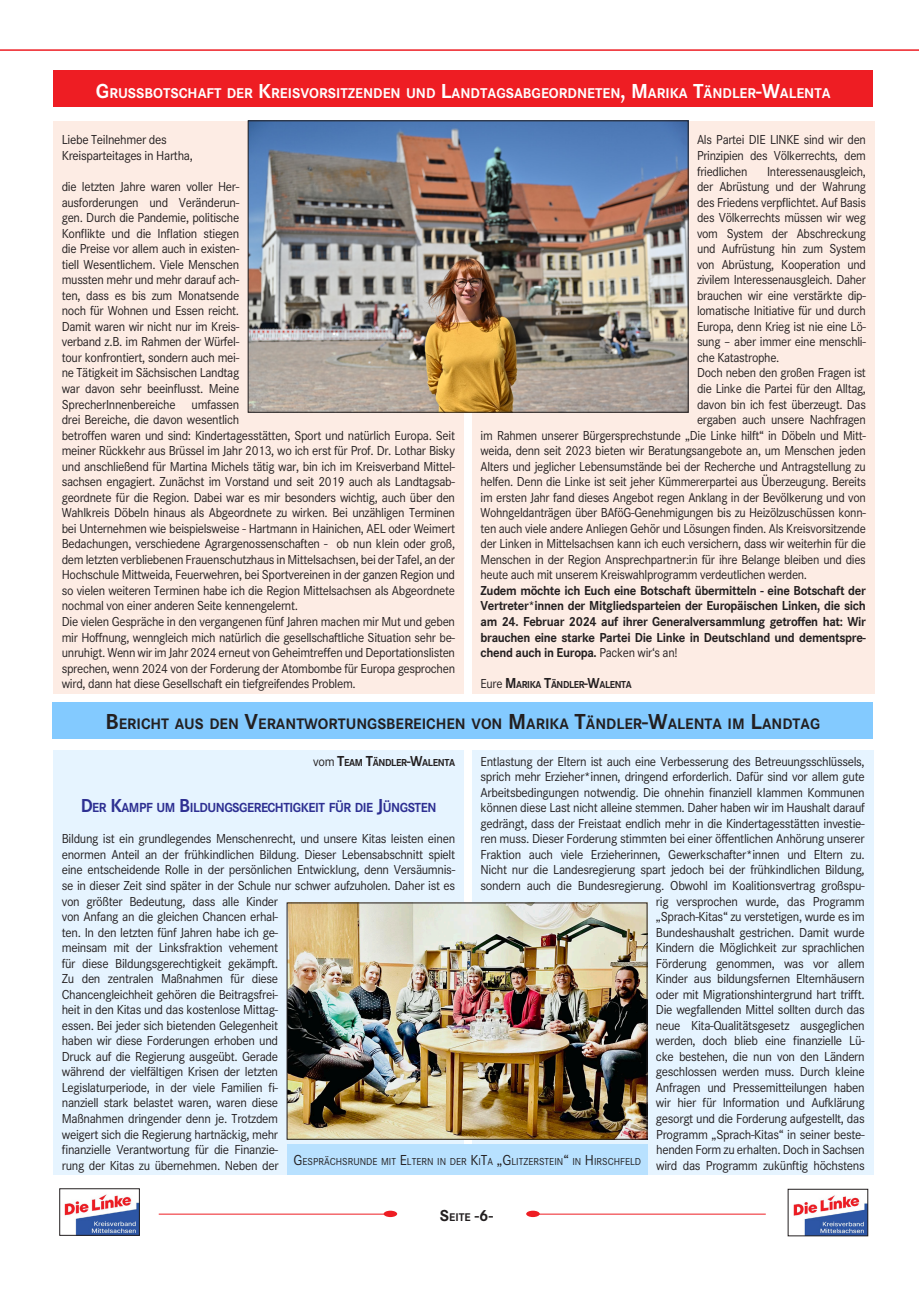
<style>
.page{position:relative;width:919px;height:1289px;background:#fff}
.page>*{position:absolute;margin:0;border:0;box-sizing:border-box;transform-origin:0 0}
.t1{font:700 16.5px "Corporate S";color:#231f20}
.t2{font:700 15.75px "Corporate S";color:#231f20}
.t3{font:700 14.7px "Corporate S";color:#fff}
.t4{font:700 13.65px "Corporate S";letter-spacing:-.035em;color:#2e3092;scale:.96 1}
.t5{font:13.5px/15.6px "Corporate S";letter-spacing:-.025em;color:#231f20;scale:.96 1}
.t6{font:13.5px/15.5px "Corporate S";letter-spacing:-.025em;color:#231f20;scale:.95 1}
.t7{font:13.5px/15.6px "Corporate S";letter-spacing:-.025em;color:#231f20;text-align:justify;scale:.94 1}
.t8{font:700 13.5px/15.6px "Corporate S";letter-spacing:-.025em;color:#231f20;text-align:justify;scale:.94 1}
.t9{font:10.5px "Corporate S";color:#231f20;scale:.96 1}
.t10{font:700 10.5px "Corporate S";letter-spacing:-.035em;color:#231f20;scale:.94 1}
.t11{font:700 10.5px "Corporate S";letter-spacing:-.035em;color:#231f20;scale:.96 1}
.s1{font-size:21px}
.s2{font-weight:400}
.s3{font-weight:400;font-size:13.5px}
.s4{font-size:15px}
.s5{font-size:22.5px}
.s6{font-size:19.5px}
.s7{font-size:11.55px}
</style>
<div class="page">
<img style="left:64px;top:1194px;width:73px;height:39px">
<div style="left:59px;top:1188px;width:80px;height:47px;border:1px solid #231f20"></div>
<img style="left:793px;top:1195px;width:72px;height:38px">
<div style="left:787px;top:1188px;width:80px;height:47px;border:1px solid #231f20"></div>
<hr style="left:159px;top:1213px;width:227px;height:1px;background:#ee1d23">
<hr style="left:538px;top:1213px;width:227px;height:1px;background:#ee1d23">
<div style="left:526px;top:1210px;width:13px;height:6px;background:#ee1d23;border-radius:50%"></div>
<div style="left:383px;top:1210px;width:14px;height:6px;background:#ee1d23;border-radius:50%"></div>
<hr style="left:0;top:49px;width:918px;height:2px;background:#ee1d23">
<div style="left:53px;top:121px;width:410px;height:572px;background:#fdece4"></div>
<div style="left:472px;top:121px;width:402px;height:572px;background:#fdece4"></div>
<div style="left:53px;top:71px;width:820px;height:36px;background:#ee1d23"></div>
<img style="left:250px;top:122px;width:436px;height:288px">
<div style="left:248px;top:120px;width:440px;height:292px;border:1px solid #231f20"></div>
<div style="left:52px;top:702px;width:821px;height:36px;background:#83caff"></div>
<div style="left:53px;top:750px;width:410px;height:424px;background:#e6f4ff"></div>
<div style="left:472px;top:750px;width:401px;height:424px;background:#e6f4ff"></div>
<img style="left:289px;top:904px;width:356px;height:233px">
<div style="left:287px;top:902px;width:360px;height:237px;border:1px solid #231f20"></div>
<div style="left:287px;top:1143px;width:360px;height:31px;background:#b8e1ff"></div>
<p class="t3" style="left:96px;top:85px;width:736px"><span class="s1">G</span>RUSSBOTSCHAFT DER <span class="s1">K</span>REISVORSITZENDEN UND <span class="s1">L</span>ANDTAGSABGEORDNETEN<span class="s1">, M</span>ARIKA <span class="s1">T</span>ÄNDLER<span class="s1">-W</span>ALENTA</p>
<p class="t5" style="left:62px;top:132px;width:138px">Liebe Teilnehmer des<br>Kreisparteitages in Hartha,</p>
<p class="t6" style="left:62px;top:179px;width:415px">die letzten Jahre waren voller Her-<br>ausforderungen und Veränderun-<br>gen. Durch die Pandemie, politische<br>Konflikte und die Inflation stiegen<br>die Preise vor allem auch in existen-<br>tiell Wesentlichem. Viele Menschen<br>mussten mehr und mehr darauf ach-<br>ten, dass es bis zum Monatsende<br>noch für Wohnen und Essen reicht.<br>Damit waren wir nicht nur im Kreis-<br>verband z.B. im Rahmen der Würfel-<br>tour konfrontiert, sondern auch mei-<br>ne Tätigkeit im Sächsischen Landtag<br>war davon sehr beeinflusst. Meine<br>SprecherInnenbereiche umfassen<br>drei Bereiche, die davon wesentlich<br>betroffen waren und sind: Kindertagesstätten, Sport und natürlich Europa. Seit meiner Rückkehr aus Brüssel im Jahr 2013, wo ich erst für Prof. Dr. Lothar Bisky und anschließend für Martina Michels tätig war, bin ich im Kreisverband Mittel&shy;sachsen engagiert. Zunächst im Vorstand und seit 2019 auch als Landtagsab&shy;geordnete für die Region. Dabei war es mir besonders wichtig, auch über den Wahlkreis Döbeln hinaus als Abgeordnete zu wirken. Bei unzähligen Terminen bei Unternehmen wie beispielsweise - Hartmann in Hainichen, AEL oder Weimert Bedachungen, verschiedene Agrargenossenschaften - ob nun klein oder groß, dem letzten verbliebenen Frauenschutzhaus in Mittelsachsen, bei der Tafel, an der Hochschule Mittweida, Feuerwehren, bei Sportvereinen in der ganzen Region und so vielen weiteren Terminen habe ich die Region Mittelsachsen als Abgeordnete nochmal von einer anderen Seite kennengelernt.</p>
<p class="t6" style="left:62px;top:614px;width:415px;text-align:justify">Die vielen Gespräche in den vergangenen fünf Jahren machen mir Mut und geben mir Hoffnung, wenngleich mich natürlich die gesellschaftliche Situation sehr be&shy;unruhigt. Wenn wir im Jahr 2024 erneut von Geheimtreffen und Deportationslisten sprechen, wenn 2024 von der Forderung der Atombombe für Europa gesprochen wird, dann hat diese Gesellschaft ein tiefgreifendes Problem.</p>
<p class="t7" style="left:697px;top:132px;width:181px">Als Partei DIE LINKE sind wir den Prinzipien des Völkerrechts, dem friedlichen</p>
<p class="t7" style="left:697px;top:163px;width:181px;text-indent:70px">Interessenausgleich, der Abrüstung und der Wahrung des Friedens verpflichtet. Auf Basis des Völkerrechts müssen wir weg vom System der Abschreckung und Aufrüstung hin zum System von Abrüstung, Kooperation und zivilem Interessenausgleich. Daher brauchen wir eine verstärkte dip&shy;lomatische Initiative für und durch Europa, denn Krieg ist nie eine Lö&shy;sung – aber immer eine menschli&shy;che Katastrophe.</p>
<p class="t7" style="left:697px;top:365px;width:181px">Doch neben den großen Fragen ist</p>
<p class="t7" style="left:697px;top:381px;width:181px">die Linke die Partei für den Alltag,</p>
<p class="t7" style="left:697px;top:396px;width:181px">davon bin ich fest überzeugt. Das</p>
<p class="t7" style="left:697px;top:412px;width:181px">ergaben auch unsere Nachfragen</p>
<p class="t7" style="left:480px;top:427px;width:411px">im Rahmen unserer Bürgersprechstunde „Die Linke hilft“ in Döbeln und Mitt-</p>
<p class="t7" style="left:480px;top:443px;width:411px">weida, denn seit 2023 bieten wir Beratungsangebote an, um Menschen jeden</p>
<p class="t7" style="left:480px;top:458px;width:411px">Alters und jeglicher Lebensumstände bei der Recherche und Antragstellung zu</p>
<p class="t7" style="left:480px;top:474px;width:411px">helfen. Denn die Linke ist seit jeher Kümmererpartei aus Überzeugung. Bereits</p>
<p class="t7" style="left:480px;top:489px;width:411px">im ersten Jahr fand dieses Angebot regen Anklang in der Bevölkerung und von</p>
<p class="t7" style="left:480px;top:505px;width:411px">Wohngeldanträgen über BAföG-Genehmigungen bis zu Heizölzuschüssen konn-</p>
<p class="t7" style="left:480px;top:520px;width:411px">ten auch viele andere Anliegen Gehör und Lösungen finden. Als Kreisvorsitzende</p>
<p class="t7" style="left:480px;top:536px;width:411px">der Linken in Mittelsachsen kann ich euch versichern, dass wir weiterhin für die</p>
<p class="t7" style="left:480px;top:551px;width:411px">Menschen in der Region Ansprechpartner:in für ihre Belange bleiben und dies</p>
<p class="t7" style="left:480px;top:567px;width:349px">heute auch mit unserem Kreiswahlprogramm verdeutlichen werden.</p>
<p class="t8" style="left:480px;top:583px;width:411px">Zudem möchte ich Euch eine Botschaft übermitteln - eine Botschaft der Vertreter*innen der Mitgliedsparteien der Europäischen Linken, die sich am 24. Februar 2024 auf ihrer Generalversammlung getroffen hat: Wir brauchen eine starke Partei Die Linke in Deutschland und dementspre&shy;chend auch in Europa. <span class="s2">Packen wir‘s an!</span></p>
<p class="t10" style="left:480px;top:678px;width:162px"><span class="s3">Eure</span> <span class="s4">M</span>ARIKA <span class="s4">T</span>ÄNDLER<span class="s4">-W</span>ALENTA</p>
<p class="t2" style="left:105px;top:714px;width:716px"><span class="s5">B</span>ERICHT AUS DEN <span class="s5">V</span>ERANTWORTUNGSBEREICHEN VON <span class="s5">M</span>ARIKA <span class="s5">T</span>ÄNDLER<span class="s5">-W</span>ALENTA IM <span class="s5">L</span>ANDTAG</p>
<p class="t11" style="left:313px;top:756px;width:149px"><span class="s3">vom</span> <span class="s4">T</span>EAM <span class="s4">T</span>ÄNDLER<span class="s4">-W</span>ALENTA</p>
<p class="t4" style="left:81px;top:800px;width:372px"><span class="s6">D</span>ER <span class="s6">K</span>AM PF UM <span class="s6">B</span>ILDUNGSGERECHTIGKEIT FÜR DIE <span class="s6">J</span>ÜNGSTEN</p>
<p class="t5" style="left:62px;top:831px;width:411px">Bildung ist ein grundlegendes Menschenrecht, und unsere Kitas leisten einen enormen Anteil an der frühkindlichen Bildung. Dieser Lebensabschnitt spielt eine entscheidende Rolle in der persönlichen Entwicklung, denn Versäumnis&shy;se in dieser Zeit sind später in der Schule nur schwer aufzuholen. Daher ist es von größter Bedeutung, dass alle Kinder<br>von Anfang an die gleichen Chancen erhal-<br>ten. In den letzten fünf Jahren habe ich ge-<br>meinsam mit der Linksfraktion vehement<br>für diese Bildungsgerechtigkeit gekämpft.<br>Zu den zentralen Maßnahmen für diese<br>Chancengleichheit gehören die Beitragsfrei-<br>heit in den Kitas und das kostenlose Mittag-<br>essen. Bei jeder sich bietenden Gelegenheit<br>haben wir diese Forderungen erhoben und<br>Druck auf die Regierung ausgeübt. Gerade<br>während der vielfältigen Krisen der letzten<br>Legislaturperiode, in der viele Familien fi-<br>nanziell stark belastet waren, waren diese<br>Maßnahmen dringender denn je. Trotzdem<br>weigert sich die Regierung hartnäckig, mehr<br>finanzielle Verantwortung für die Finanzie-<br>rung der Kitas zu übernehmen. Neben der</p>
<p class="t5" style="left:480px;top:753px;width:402px;text-align:right">Entlastung der Eltern ist auch eine Verbesserung des Betreuungsschlüssels, sprich mehr Erzieher*innen, dringend erforderlich. Dafür sind vor allem gute Arbeitsbedingungen notwendig. Die ohnehin finanziell klammen Kommunen können diese Last nicht alleine stemmen. Daher haben wir im Haushalt darauf gedrängt, dass der Freistaat endlich mehr in die Kindertagesstätten investie&shy;ren muss. Dieser Forderung stimmten bei einer öffentlichen Anhörung unserer Fraktion auch viele Erzieherinnen, Gewerkschafter*innen und Eltern zu.<br>Nicht nur die Landesregierung spart jedoch bei der frühkindlichen Bildung, sondern auch die Bundesregierung. Obwohl im Koalitionsvertrag großspu&shy;rig versprochen wurde, das Programm<br>„Sprach-Kitas“ zu verstetigen, wurde es im<br>Bundeshaushalt gestrichen. Damit wurde<br>Kindern die Möglichkeit zur sprachlichen<br>Förderung genommen, was vor allem<br>Kinder aus bildungsfernen Elternhäusern<br>oder mit Migrationshintergrund hart trifft.<br>Die wegfallenden Mittel sollten durch das<br>neue Kita-Qualitätsgesetz ausgeglichen<br>werden, doch blieb eine finanzielle Lü-<br>cke bestehen, die nun von den Ländern<br>geschlossen werden muss. Durch kleine<br>Anfragen und Pressemitteilungen haben<br>wir hier für Information und Aufklärung<br>gesorgt und die Forderung aufgestellt, das<br>Programm „Sprach-Kitas“ in seiner beste-<br>henden Form zu erhalten. Doch in Sachsen<br>wird das Programm zukünftig höchstens</p>
<p class="t9" style="left:293px;top:1155px;width:364px"><span class="s4">G</span> ESPRÄCHSRUNDE MIT <span class="s4">E</span>LTERN IN DER <span class="s4">K</span>I<span class="s4">T</span>A <span class="s4">„G</span> LITZERSTEIN<span class="s4">“</span> IN <span class="s4">H</span> IRSCHFELD</p>
<p class="t1" style="left:440px;top:1205px;width:55px">S<span class="s7">EITE</span> -6-</p>
</div>
